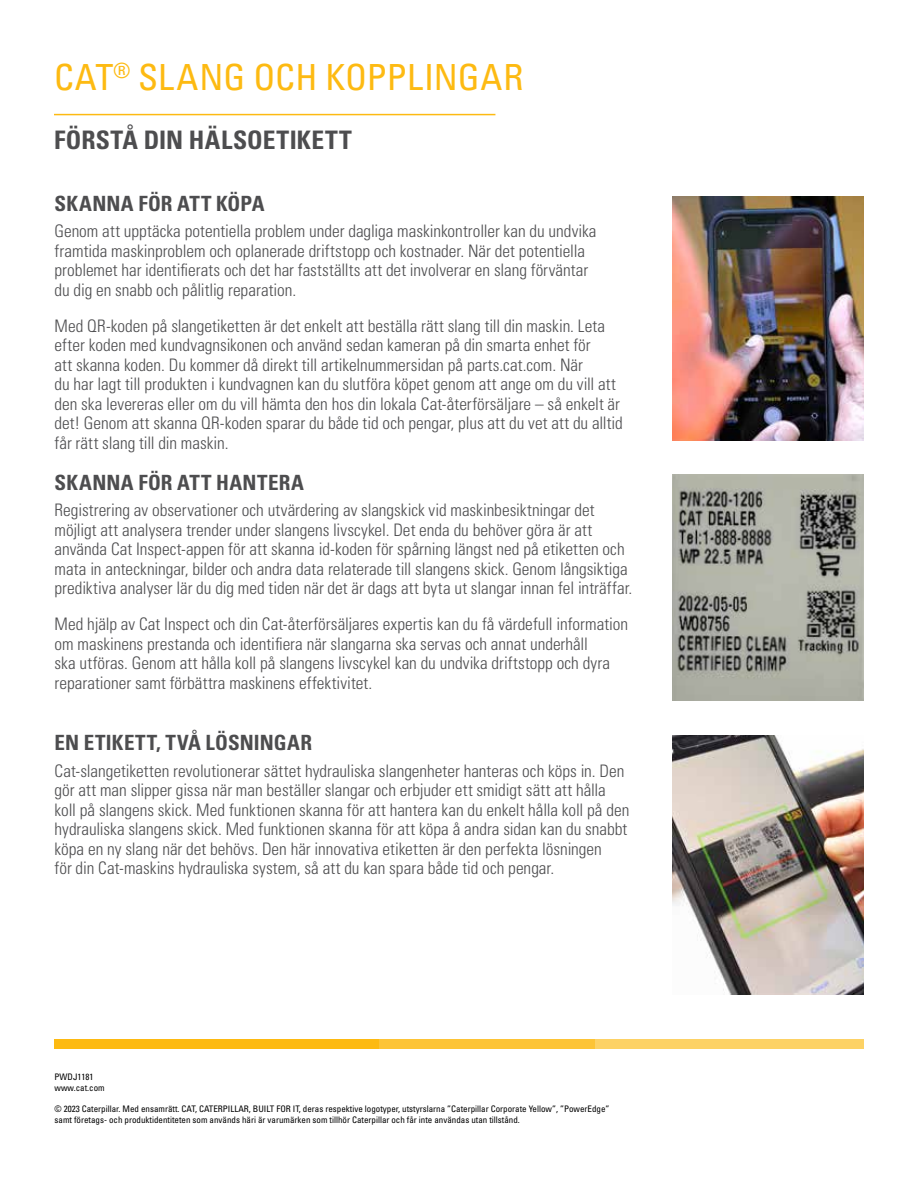
<style>
.page{position:relative;width:918px;height:1188px;background:#fff}
.page>*{position:absolute;margin:0;border:0;box-sizing:border-box;transform-origin:0 0}
.t1{font:condensed 36px "Univers LT Std";letter-spacing:.005em;color:#fdba12}
.Call_out_with_rule{font:700 condensed 25.5px "Univers LT Std";letter-spacing:.015em;color:#4d4d4f}
.copy_w_bullets{font:700 condensed 21px "Univers LT Std";letter-spacing:.02em;color:#4d4d4f}
.copy_w_bullets-2{font:300 condensed 17.25px/19.5px "Univers LT Std";color:#4d4d4f}
.t2{font:condensed 9px "Univers LT Std";color:#000}
</style>
<div class="page">
<hr style="left:54px;top:114px;width:441px;height:1px;background:#fdba12">
<img style="left:673px;top:197px;width:191px;height:244px">
<img style="left:673px;top:475px;width:191px;height:226px">
<div style="left:54px;top:1039px;width:324px;height:10px;background:#fdba12"></div>
<div style="left:378px;top:1039px;width:217px;height:10px;background:#fdc436"></div>
<div style="left:595px;top:1039px;width:269px;height:10px;background:#fdd265"></div>
<img style="left:673px;top:735px;width:191px;height:259px">
<p class="t1" style="left:54px;top:54px;width:471px">CAT<sup>®</sup> SLANG OCH KOPPLINGAR</p>
<p class="Call_out_with_rule" style="left:54px;top:124px;width:299px">FÖRSTÅ DIN HÄLSOETIKETT</p>
<p class="copy_w_bullets" style="left:55px;top:191px;width:211px">SKANNA FÖR ATT KÖPA</p>
<p class="copy_w_bullets-2" style="left:55px;top:222px;width:543px">Genom att upptäcka potentiella problem under dagliga maskinkontroller kan du undvika framtida maskinproblem och oplanerade driftstopp och kostnader. När det potentiella problemet har identifierats och det har fastställts att det involverar en slang förväntar du dig en snabb och pålitlig reparation.</p>
<p class="copy_w_bullets-2" style="left:55px;top:316px;width:570px">Med QR-koden på slangetiketten är det enkelt att beställa rätt slang till din maskin. Leta efter koden med kundvagnsikonen och använd sedan kameran på din smarta enhet för<br>att skanna koden. Du kommer då direkt till artikelnummersidan på parts.cat.com. När<br>du har lagt till produkten i kundvagnen kan du slutföra köpet genom att ange om du vill att den ska levereras eller om du vill hämta den hos din lokala Cat-återförsäljare – så enkelt är det! Genom att skanna QR-koden sparar du både tid och pengar, plus att du vet att du alltid får rätt slang till din maskin.</p>
<p class="copy_w_bullets" style="left:55px;top:470px;width:251px">SKANNA FÖR ATT HANTERA</p>
<p class="copy_w_bullets-2" style="left:55px;top:501px;width:579px">Registrering av observationer och utvärdering av slangskick vid maskinbesiktningar det möjligt att analysera trender under slangens livscykel. Det enda du behöver göra är att använda Cat Inspect-appen för att skanna id-koden för spårning längst ned på etiketten och mata in anteckningar, bilder och andra data relaterade till slangens skick. Genom långsiktiga prediktiva analyser lär du dig med tiden när det är dags att byta ut slangar innan fel inträffar.</p>
<p class="copy_w_bullets-2" style="left:55px;top:615px;width:575px">Med hjälp av Cat Inspect och din Cat-återförsäljares expertis kan du få värdefull information om maskinens prestanda och identifiera när slangarna ska servas och annat underhåll<br>ska utföras. Genom att hålla koll på slangens livscykel kan du undvika driftstopp och dyra reparationer samt förbättra maskinens effektivitet.</p>
<p class="copy_w_bullets" style="left:55px;top:730px;width:259px">EN ETIKETT, TVÅ LÖSNINGAR</p>
<p class="copy_w_bullets-2" style="left:55px;top:761px;width:576px">Cat-slangetiketten revolutionerar sättet hydrauliska slangenheter hanteras och köps in. Den gör att man slipper gissa när man beställer slangar och erbjuder ett smidigt sätt att hålla koll på slangens skick. Med funktionen skanna för att hantera kan du enkelt hålla koll på den hydrauliska slangens skick. Med funktionen skanna för att köpa å andra sidan kan du snabbt köpa en ny slang när det behövs. Den här innovativa etiketten är den perfekta lösningen<br>för din Cat-maskins hydrauliska system, så att du kan spara både tid och pengar.</p>
<p class="t2" style="left:55px;top:1071px;width:40px">PWDJ1181</p>
<p class="t2" style="left:55px;top:1082px;width:52px">www.cat.com</p>
<p class="t2" style="left:55px;top:1103px;width:556px">© 2023 Caterpillar. Med ensamrätt. CAT, CATERPILLAR, BUILT FOR IT, deras respektive logotyper, utstyrslarna ”Caterpillar Corporate Yellow”, ”PowerEdge”</p>
<p class="t2" style="left:55px;top:1114px;width:467px">samt företags- och produktidentiteten som används häri är varumärken som tillhör Caterpillar och får inte användas utan tillstånd.</p>
</div>
